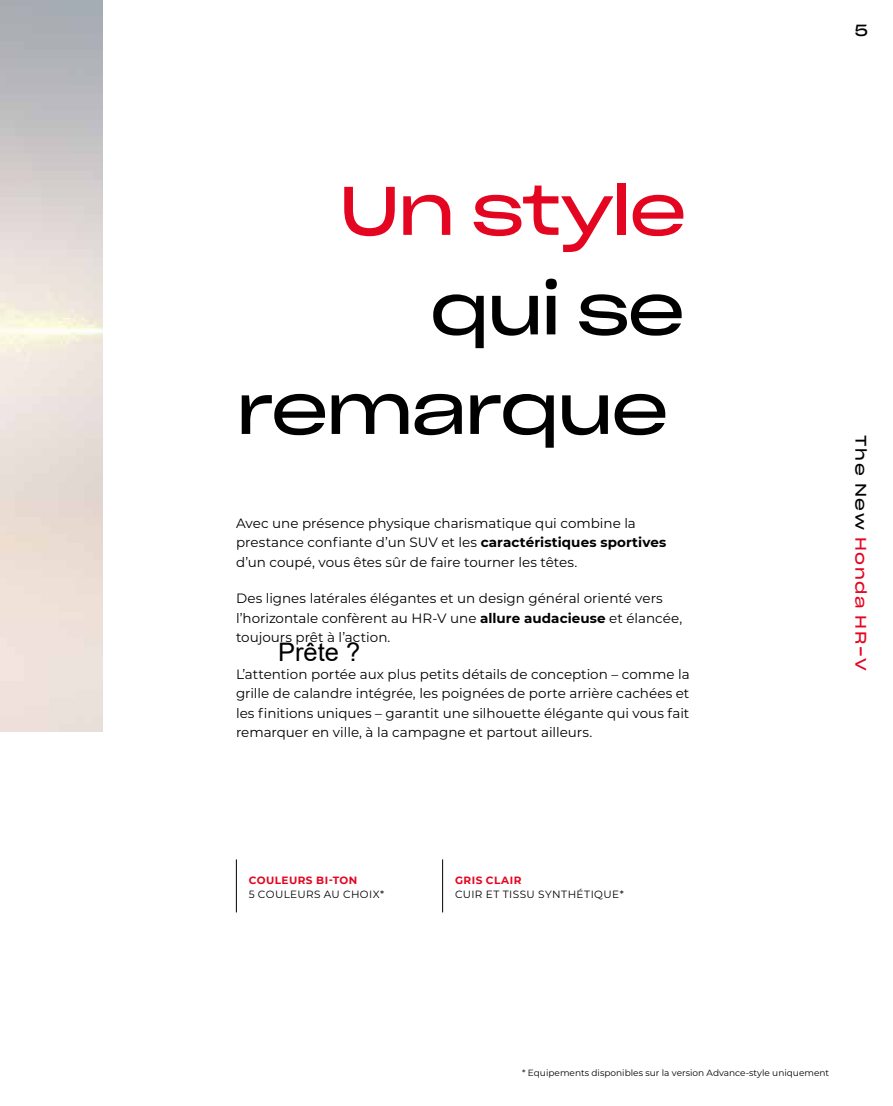
<style>
.page{position:relative;width:893px;height:1106px;background:#fff}
.page>*{position:absolute;margin:0;border:0;box-sizing:border-box;transform-origin:0 0}
.t1{font:67.5px/99.4px "Sharp Grotesk Book 25";letter-spacing:-.04em;color:#000;text-align:right}
.t2{font:67.5px "Sharp Grotesk Book 25";letter-spacing:-.03em;color:#e40521}
.t3{font:25.5px "Arial";color:#000}
.t4{font:15.75px "Sharp Grotesk Book 25";color:#000}
.t5{font:15px "Sharp Grotesk Book 25";letter-spacing:.1em;color:#e40521}
.t6{font:13.5px/19.5px "Montserrat";color:#000}
.t7{font:10.5px "Montserrat";letter-spacing:.04em;color:#000}
.t8{font:700 10.5px "Montserrat";letter-spacing:.045em;color:#e40521}
.t9{font:9px "Montserrat";color:#000}
.s1{font-weight:700}
.s2{color:#000}
</style>
<div class="page">
<hr style="left:236px;top:859px;width:1px;height:53px;background:#000">
<hr style="left:442px;top:859px;width:1px;height:53px;background:#000">
<h1 class="t2" style="left:339px;top:152px;width:349px">Un style</h1>
<h1 class="t1" style="left:236px;top:254px;width:450px">qui se remarque</h1>
<p class="t6" style="left:236px;top:513px;width:432px">Avec une présence physique charismatique qui combine la prestance confiante d’un SUV et les <span class="s1">caractéristiques sportives </span>d’un coupé, vous êtes sûr de faire tourner les têtes.</p>
<p class="t6" style="left:236px;top:588px;width:448px">Des lignes latérales élégantes et un design général orienté vers l’horizontale confèrent au HR-V une <span class="s1">allure audacieuse</span> et élancée, toujours prêt à l’action.</p>
<p class="t6" style="left:236px;top:664px;width:455px;text-align:justify">L’attention portée aux plus petits détails de conception – comme la grille de calandre intégrée, les poignées de porte arrière cachées et les finitions uniques – garantit une silhouette élégante qui vous fait remarquer en ville, à la campagne et partout ailleurs.</p>
<h2 class="t3" style="left:278px;top:634px;width:84px">Prête ?</h2>
<p class="t8" style="left:249px;top:873px;width:110px">COULEURS BI-TON</p>
<p class="t7" style="left:249px;top:886px;width:137px">5 COULEURS AU CHOIX*</p>
<p class="t8" style="left:455px;top:873px;width:68px">GRIS CLAIR</p>
<p class="t7" style="left:455px;top:886px;width:170px">CUIR ET TISSU SYNTHÉTIQUE*</p>
<p class="t4" style="left:855px;top:17px;width:15px">5</p>
<p class="t5" style="left:874px;top:435px;width:237px;rotate:90deg"><span class="s2">The New</span> Honda HR-V</p>
<p class="t9" style="left:522px;top:1066px;width:309px">* Equipements disponibles sur la version Advance-style uniquement</p>
</div>
